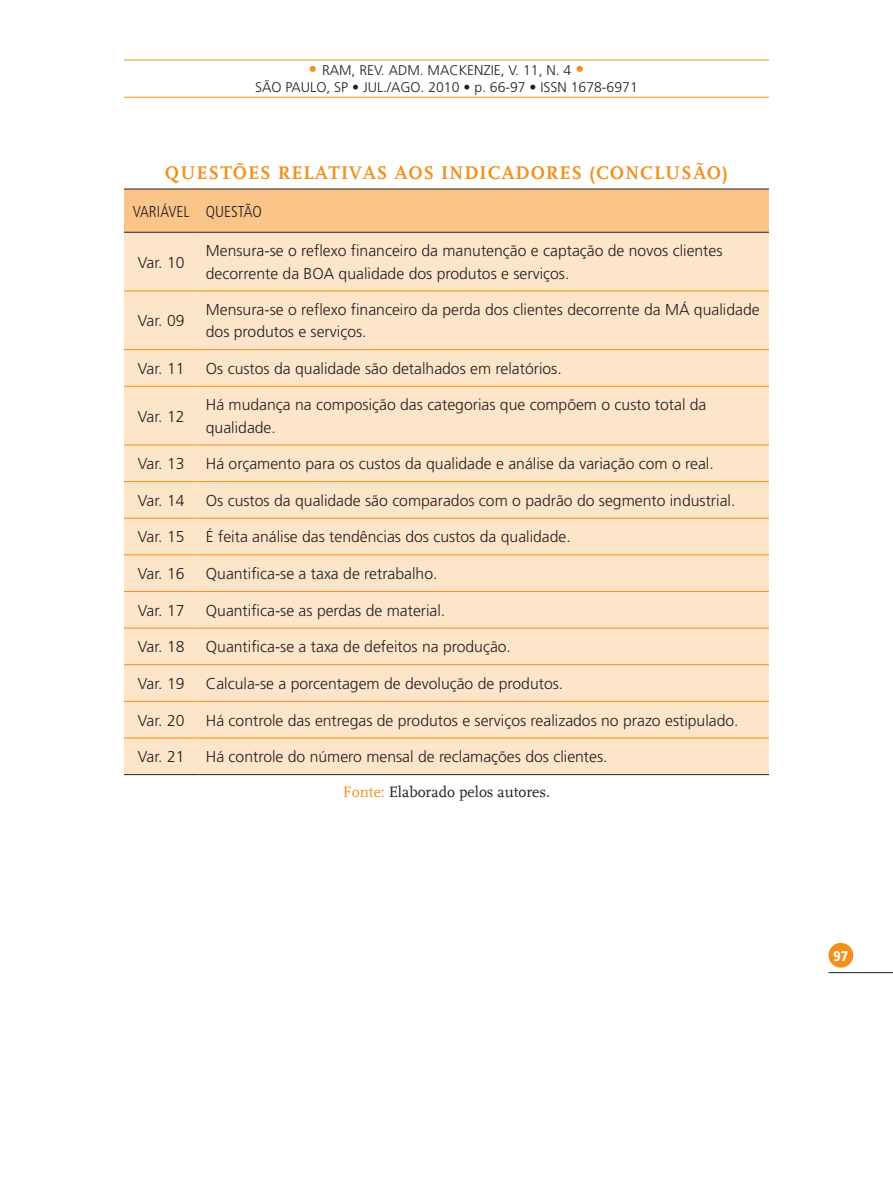
<style>
.page{position:relative;width:893px;height:1191px;background:#fff}
.page>*{position:absolute;margin:0;border:0;box-sizing:border-box;transform-origin:0 0}
.t1{font:700 19.25px "FF Scala Definitiver";letter-spacing:.05em;color:#f4901d}
.t2{font:300 15.75px/22.1px "Frutiger LT Std";color:#231f20}
.t3{font:15.75px "FF Scala Definitive";color:#231f20}
.t4{font:300 condensed 15.75px "Frutiger LT Std";color:#231f20}
.t5{font:300 14px/16.8px "Frutiger LT Std";color:#231f20;text-align:center}
.t6{font:900 condensed 14px "Frutiger LT Std";color:#fff}
.s1{font-size:17.5px;color:#f4901d}
.s2{color:#f4901d}
</style>
<div class="page">
<div style="left:828px;top:943px;width:25px;height:24px;background:#f4901d;border-radius:50%"></div>
<hr style="left:828px;top:972px;width:65px;height:1px;background:#231f20">
<hr style="left:124px;top:97px;width:645px;height:1px;background:#f4901d">
<hr style="left:124px;top:60px;width:645px;height:1px;background:#f4901d">
<div style="left:124px;top:190px;width:645px;height:42px;background:#fbc488"></div>
<div style="left:124px;top:233px;width:645px;height:541px;background:#fde5c9"></div>
<hr style="left:124px;top:189px;width:74px;height:1px;background:#231f20">
<hr style="left:198px;top:189px;width:571px;height:1px;background:#231f20">
<hr style="left:124px;top:232px;width:74px;height:1px;background:#231f20">
<hr style="left:198px;top:232px;width:571px;height:1px;background:#231f20">
<hr style="left:124px;top:774px;width:74px;height:1px;background:#231f20">
<hr style="left:198px;top:774px;width:571px;height:1px;background:#231f20">
<hr style="left:124px;top:386px;width:74px;height:1px;background:#f4901d">
<hr style="left:198px;top:386px;width:571px;height:1px;background:#f4901d">
<hr style="left:124px;top:444px;width:74px;height:1px;background:#f4901d">
<hr style="left:198px;top:444px;width:571px;height:1px;background:#f4901d">
<hr style="left:124px;top:481px;width:74px;height:1px;background:#f4901d">
<hr style="left:198px;top:481px;width:571px;height:1px;background:#f4901d">
<hr style="left:124px;top:518px;width:74px;height:1px;background:#f4901d">
<hr style="left:198px;top:518px;width:571px;height:1px;background:#f4901d">
<hr style="left:124px;top:554px;width:74px;height:1px;background:#f4901d">
<hr style="left:198px;top:554px;width:571px;height:1px;background:#f4901d">
<hr style="left:124px;top:591px;width:74px;height:1px;background:#f4901d">
<hr style="left:198px;top:591px;width:571px;height:1px;background:#f4901d">
<hr style="left:124px;top:627px;width:74px;height:1px;background:#f4901d">
<hr style="left:198px;top:627px;width:571px;height:1px;background:#f4901d">
<hr style="left:124px;top:664px;width:74px;height:1px;background:#f4901d">
<hr style="left:198px;top:664px;width:571px;height:1px;background:#f4901d">
<hr style="left:124px;top:701px;width:74px;height:1px;background:#f4901d">
<hr style="left:198px;top:701px;width:571px;height:1px;background:#f4901d">
<hr style="left:124px;top:737px;width:74px;height:1px;background:#f4901d">
<hr style="left:198px;top:737px;width:571px;height:1px;background:#f4901d">
<hr style="left:124px;top:290px;width:74px;height:1px;background:#f4901d">
<hr style="left:198px;top:290px;width:571px;height:1px;background:#f4901d">
<hr style="left:124px;top:349px;width:74px;height:1px;background:#f4901d">
<hr style="left:198px;top:349px;width:571px;height:1px;background:#f4901d">
<p class="t5" style="left:255px;top:62px;width:384px"><span class="s1">•</span> RAM, REV. ADM. MACKENZIE, V. 11, N. 4 <span class="s1">•<br></span>SÃO PAULO, SP • JUL./AGO. 2010 • p. 66-97 • ISSN 1678-6971</p>
<p class="t1" style="left:165px;top:161px;width:565px">QUESTÕES RELATIVAS AOS INDICADORES (CONCLUSÃO)</p>
<p class="t4" style="left:133px;top:202px;width:131px">VARIÁVEL QUESTÃO</p>
<p class="t2" style="left:138px;top:251px;width:48px">Var. 10</p>
<p class="t2" style="left:206px;top:240px;width:518px">Mensura-se o reflexo financeiro da manutenção e captação de novos clientes decorrente da BOA qualidade dos produtos e serviços.</p>
<p class="t2" style="left:138px;top:310px;width:48px">Var. 09</p>
<p class="t2" style="left:206px;top:299px;width:555px">Mensura-se o reflexo financeiro da perda dos clientes decorrente da MÁ qualidade dos produtos e serviços.</p>
<p class="t2" style="left:138px;top:357px;width:48px">Var. 11</p>
<p class="t2" style="left:206px;top:357px;width:357px">Os custos da qualidade são detalhados em relatórios.</p>
<p class="t2" style="left:138px;top:405px;width:48px">Var. 12</p>
<p class="t2" style="left:206px;top:394px;width:502px">Há mudança na composição das categorias que compõem o custo total da qualidade.</p>
<p class="t2" style="left:138px;top:453px;width:48px">Var. 13</p>
<p class="t2" style="left:206px;top:453px;width:509px">Há orçamento para os custos da qualidade e análise da variação com o real.</p>
<p class="t2" style="left:138px;top:489px;width:48px">Var. 14</p>
<p class="t2" style="left:206px;top:489px;width:531px">Os custos da qualidade são comparados com o padrão do segmento industrial.</p>
<p class="t2" style="left:138px;top:526px;width:48px">Var. 15</p>
<p class="t2" style="left:206px;top:526px;width:366px">É feita análise das tendências dos custos da qualidade.</p>
<p class="t2" style="left:138px;top:563px;width:48px">Var. 16</p>
<p class="t2" style="left:206px;top:563px;width:233px">Quantifica-se a taxa de retrabalho.</p>
<p class="t2" style="left:138px;top:599px;width:48px">Var. 17</p>
<p class="t2" style="left:206px;top:599px;width:241px">Quantifica-se as perdas de material.</p>
<p class="t2" style="left:138px;top:636px;width:48px">Var. 18</p>
<p class="t2" style="left:206px;top:636px;width:307px">Quantifica-se a taxa de defeitos na produção.</p>
<p class="t2" style="left:138px;top:672px;width:48px">Var. 19</p>
<p class="t2" style="left:206px;top:672px;width:359px">Calcula-se a porcentagem de devolução de produtos.</p>
<p class="t2" style="left:138px;top:709px;width:48px">Var. 20</p>
<p class="t2" style="left:206px;top:709px;width:534px">Há controle das entregas de produtos e serviços realizados no prazo estipulado.</p>
<p class="t2" style="left:138px;top:746px;width:48px">Var. 21</p>
<p class="t2" style="left:206px;top:746px;width:403px">Há controle do número mensal de reclamações dos clientes.</p>
<p class="t3" style="left:343px;top:783px;width:209px"><span class="s2">Fonte:</span> Elaborado pelos autores.</p>
<p class="t6" style="left:834px;top:947px;width:16px">97</p>
</div>
